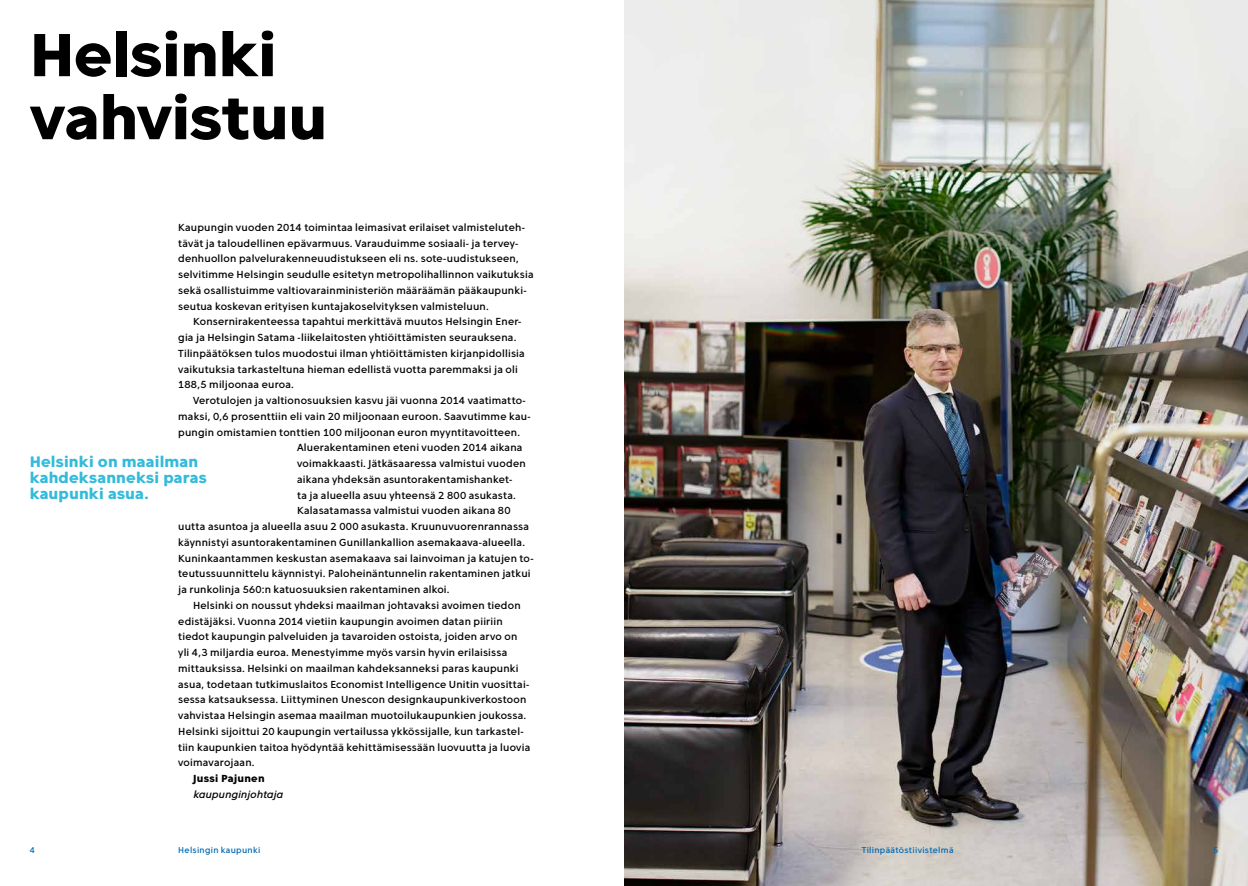
<style>
.page{position:relative;width:1248px;height:886px;background:#fff}
.page>*{position:absolute;margin:0;border:0;box-sizing:border-box;transform-origin:0 0}
.t1{font:700 63px/63px "Helsinki Avoin Sans";letter-spacing:-.01em;color:#000}
.t2{font:700 15.75px/15.8px "Helsinki Avoin Sans";letter-spacing:.01em;color:#34bbda}
.t3{font:10.62px/15.8px "Helsinki Avoin Sans";letter-spacing:.02em;color:#000}
.t4{font:italic 10.62px "Helsinki Avoin Sans";letter-spacing:.015em;color:#000}
.t5{font:700 10.62px "Helsinki Avoin Sans";letter-spacing:.02em;color:#000}
.t6{font:8.75px "Helsinki Avoin Sans";letter-spacing:.035em;color:#006ab4}
</style>
<div class="page">
<img style="left:624px;top:0;width:623px;height:886px">
<h1 class="t1" style="left:30px;top:20px;width:299px">Helsinki vahvistuu</h1>
<p class="t3" style="left:178px;top:219px;width:357px">Kaupungin vuoden 2014 toimintaa leimasivat erilaiset valmisteluteh&shy;tävät ja taloudellinen epävarmuus. Varauduimme sosiaali- ja tervey&shy;denhuollon palvelurakenneuudistukseen eli ns. sote-uudistukseen, selvitimme Helsingin seudulle esitetyn metropolihallinnon vaikutuksia sekä osallistuimme valtiovarainministeriön määräämän pääkaupunki&shy;seutua koskevan erityisen kuntajakoselvityksen valmisteluun.</p>
<p class="t3" style="left:178px;top:314px;width:348px;text-indent:15px">Konsernirakenteessa tapahtui merkittävä muutos Helsingin Ener&shy;gia ja Helsingin Satama -liikelaitosten yhtiöittämisten seurauksena.<br>Tilinpäätöksen tulos muodostui ilman yhtiöittämisten kirjanpidollisia vaikutuksia tarkasteltuna hieman edellistä vuotta paremmaksi ja oli 188,5 miljoonaa euroa.</p>
<p class="t3" style="left:193px;top:392px;width:334px">Verotulojen ja valtionosuuksien kasvu jäi vuonna 2014 vaatimatto-</p>
<p class="t3" style="left:178px;top:408px;width:354px">maksi, 0,6 prosenttiin eli vain 20 miljoonaan euroon. Saavutimme kau-</p>
<p class="t3" style="left:178px;top:424px;width:343px">pungin omistamien tonttien 100 miljoonan euron myyntitavoitteen.</p>
<p class="t3" style="left:297px;top:440px;width:227px">Aluerakentaminen eteni vuoden 2014 aikana</p>
<p class="t3" style="left:297px;top:455px;width:230px">voimakkaasti. Jätkäsaaressa valmistui vuoden</p>
<p class="t3" style="left:297px;top:471px;width:217px">aikana yhdeksän asuntorakentamishanket-</p>
<p class="t3" style="left:297px;top:487px;width:220px">ta ja alueella asuu yhteensä 2 800 asukasta.</p>
<p class="t3" style="left:297px;top:503px;width:215px">Kalasatamassa valmistui vuoden aikana 80</p>
<p class="t3" style="left:178px;top:518px;width:352px">uutta asuntoa ja alueella asuu 2 000 asukasta. Kruunuvuorenrannassa</p>
<p class="t3" style="left:178px;top:534px;width:348px">käynnistyi asuntorakentaminen Gunillankallion asemakaava-alueella.</p>
<p class="t3" style="left:178px;top:550px;width:357px">Kuninkaantammen keskustan asemakaava sai lainvoiman ja katujen to-</p>
<p class="t3" style="left:178px;top:566px;width:354px">teutussuunnittelu käynnistyi. Paloheinäntunnelin rakentaminen jatkui</p>
<p class="t3" style="left:178px;top:581px;width:273px">ja runkolinja 560:n katuosuuksien rakentaminen alkoi.</p>
<p class="t3" style="left:193px;top:597px;width:329px">Helsinki on noussut yhdeksi maailman johtavaksi avoimen tiedon</p>
<p class="t3" style="left:178px;top:613px;width:326px">edistäjäksi. Vuonna 2014 vietiin kaupungin avoimen datan piiriin</p>
<p class="t3" style="left:178px;top:629px;width:340px">tiedot kaupungin palveluiden ja tavaroiden ostoista, joiden arvo on</p>
<p class="t3" style="left:178px;top:644px;width:330px">yli 4,3 miljardia euroa. Menestyimme myös varsin hyvin erilaisissa</p>
<p class="t3" style="left:178px;top:660px;width:342px">mittauksissa. Helsinki on maailman kahdeksanneksi paras kaupunki</p>
<p class="t3" style="left:178px;top:676px;width:352px">asua, todetaan tutkimuslaitos Economist Intelligence Unitin vuosittai-</p>
<p class="t3" style="left:178px;top:692px;width:349px">sessa katsauksessa. Liittyminen Unescon designkaupunkiverkostoon</p>
<p class="t3" style="left:178px;top:707px;width:349px">vahvistaa Helsingin asemaa maailman muotoilukaupunkien joukossa.</p>
<p class="t3" style="left:178px;top:723px;width:347px">Helsinki sijoittui 20 kaupungin vertailussa ykkössijalle, kun tarkastel-</p>
<p class="t3" style="left:178px;top:739px;width:353px">tiin kaupunkien taitoa hyödyntää kehittämisessään luovuutta ja luovia</p>
<p class="t3" style="left:178px;top:754px;width:78px">voimavarojaan.</p>
<p class="t5" style="left:193px;top:771px;width:73px">Jussi Pajunen</p>
<p class="t4" style="left:193px;top:787px;width:91px">kaupunginjohtaja</p>
<h2 class="t2" style="left:30px;top:453px;width:179px">Helsinki on maailman kahdeksanneksi paras kaupunki asua.</h2>
<p class="t6" style="left:30px;top:844px;width:7px">4</p>
<p class="t6" style="left:178px;top:844px;width:84px">Helsingin kaupunki</p>
<p class="t6" style="left:861px;top:844px;width:93px">Tilinpäätöstiivistelmä</p>
<p class="t6" style="left:1212px;top:844px;width:7px">5</p>
</div>
